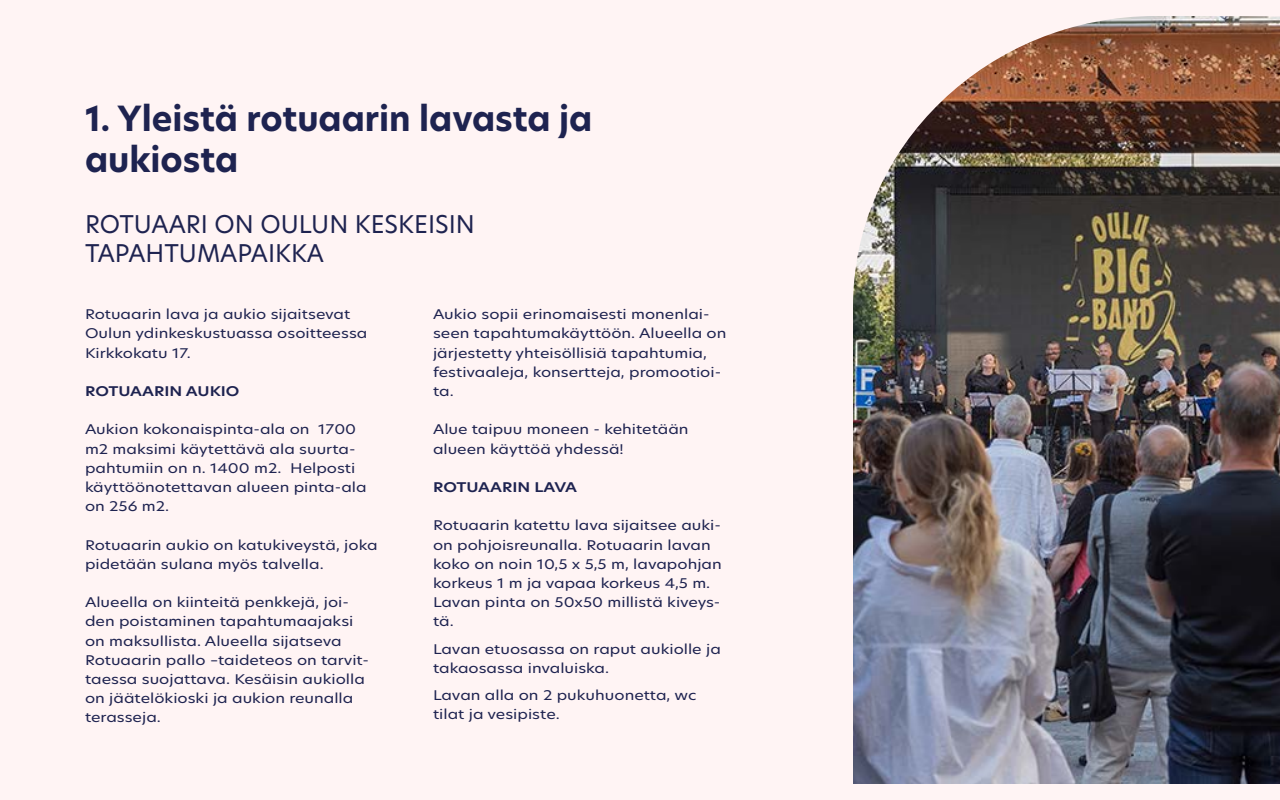
<style>
.page{position:relative;width:1280px;height:800px;background:#fff4f4}
.page>*{position:absolute;margin:0;border:0;box-sizing:border-box;transform-origin:0 0}
.t1{font:700 34px/40.8px "New Hero";color:#1e2350}
.t2{font:24px/28.8px "New Hero";color:#1e2350}
.t3{font:13.1px/19.2px "New Hero";color:#1e2350;scale:1.22 1}
.t4{font:600 13.1px "New Hero";color:#1e2350;scale:1.22 1}
</style>
<div class="page">
<img style="left:853px;top:16px;width:427px;height:768px">
<h1 class="t1" style="left:85px;top:98px;width:509px">1. Yleistä rotuaarin lavasta ja aukiosta</h1>
<h2 class="t2" style="left:85px;top:210px;width:391px">ROTUAARI ON OULUN KESKEISIN<br>TAPAHTUMAPAIKKA</h2>
<p class="t3" style="left:85px;top:305px;width:233px">Rotuaarin lava ja aukio sijaitsevat<br>Oulun ydinkeskustuassa osoitteessa<br>Kirkkokatu 17.</p>
<p class="t4" style="left:85px;top:382px;width:128px">ROTUAARIN AUKIO</p>
<p class="t3" style="left:85px;top:420px;width:232px">Aukion kokonaispinta-ala on 1700 m2 maksimi käytettävä ala suurta&shy;pahtumiin on n. 1400 m2. Helposti käyttöönotettavan alueen pinta-ala on 256 m2.</p>
<p class="t3" style="left:85px;top:535px;width:241px">Rotuaarin aukio on katukiveystä, joka pidetään sulana myös talvella.</p>
<p class="t3" style="left:85px;top:593px;width:234px">Alueella on kiinteitä penkkejä, joi&shy;den poistaminen tapahtumaajaksi on maksullista. Alueella sijatseva Rotuaarin pallo –taideteos on tarvit&shy;taessa suojattava. Kesäisin aukiolla on jäätelökioski ja aukion reunalla terasseja.</p>
<p class="t3" style="left:433px;top:305px;width:242px">Aukio sopii erinomaisesti monenlai&shy;seen tapahtumakäyttöön. Alueella on järjestetty yhteisöllisiä tapahtumia, festivaaleja, konsertteja, promootioi&shy;ta.</p>
<p class="t3" style="left:433px;top:420px;width:211px">Alue taipuu moneen - kehitetään alueen käyttöä yhdessä!</p>
<p class="t4" style="left:433px;top:478px;width:120px">ROTUAARIN LAVA</p>
<p class="t3" style="left:433px;top:516px;width:238px">Rotuaarin katettu lava sijaitsee auki&shy;on pohjoisreunalla. Rotuaarin lavan koko on noin 10,5 x 5,5 m, lavapohjan korkeus 1 m ja vapaa korkeus 4,5 m.<br>Lavan pinta on 50x50 millistä kiveys&shy;tä.</p>
<p class="t3" style="left:433px;top:639px;width:237px">Lavan etuosassa on raput aukiolle ja takaosassa invaluiska.</p>
<p class="t3" style="left:433px;top:685px;width:217px">Lavan alla on 2 pukuhuonetta, wc tilat ja vesipiste.</p>
</div>
